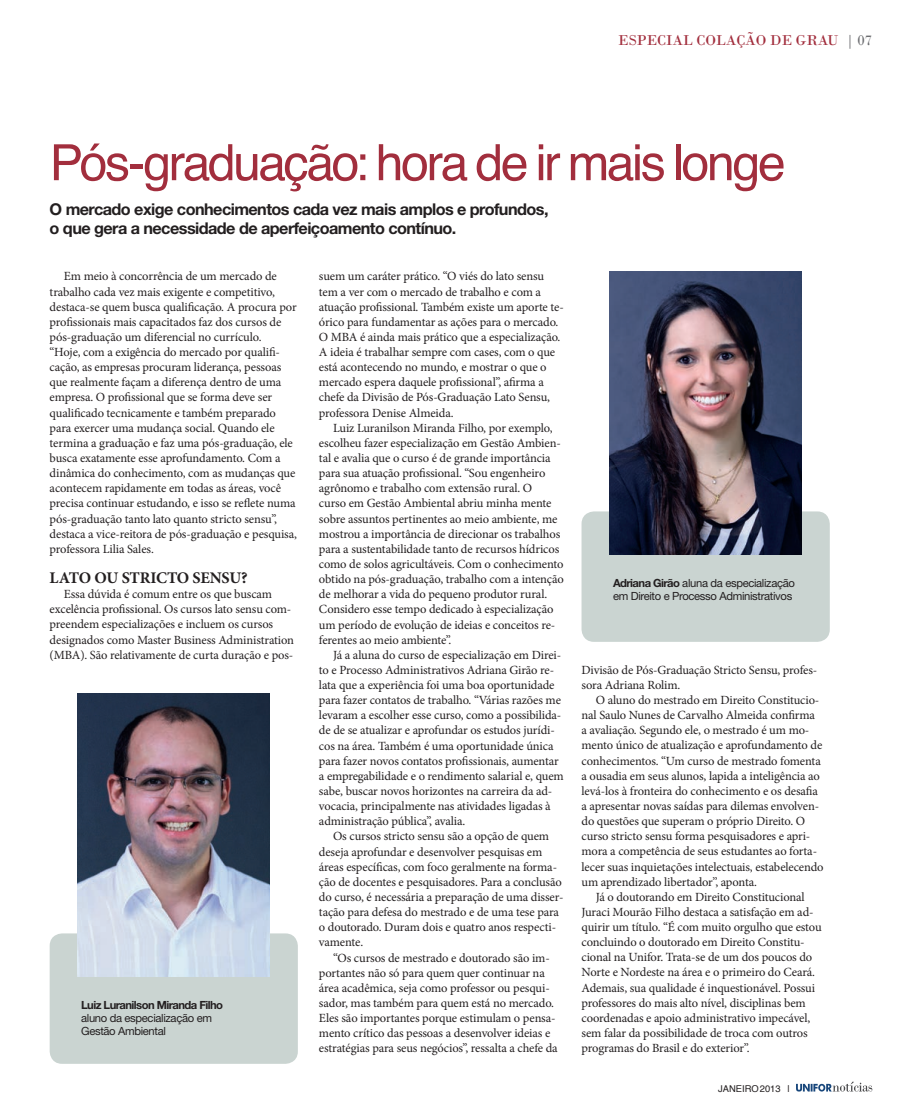
<style>
.page{position:relative;width:922px;height:1117px;background:#fff}
.page>*{position:absolute;margin:0;border:0;box-sizing:border-box;transform-origin:0 0}
.t1{font:50px "Helvetica";letter-spacing:-.05em;color:#a22e3d}
.t2{font:700 16.25px/18.8px "Helvetica Neue";letter-spacing:-.035em;color:#231f20}
.t3{font:700 16.25px "Minion Pro";letter-spacing:-.02em;color:#231f20}
.t4{font:15px "Bodoni";color:#a22e3d}
.t5{font:12.5px/15.1px "Minion Pro";letter-spacing:-.01em;color:#231f20}
.t6{font:11.25px/13.1px "Helvetica Neue";letter-spacing:-.03em;color:#231f20}
.t7{font:700 11.25px "Helvetica Neue";letter-spacing:-.05em;color:#231f20}
.t8{font:9.38px "Helvetica";color:#231f20}
.s1{color:#6c6d70}
.s2{font-weight:700}
</style>
<div class="page">
<svg style="left:796px;top:1081px;width:76px;height:10px"></svg>
<div style="left:582px;top:512px;width:246px;height:128px;background:#cad4d1;border-radius:11px"></div>
<div style="left:581px;top:511px;width:248px;height:130px;border:2px solid #cad4d1;border-radius:11px"></div>
<div style="left:51px;top:934px;width:245px;height:128px;background:#cad4d1;border-radius:11px"></div>
<div style="left:50px;top:933px;width:248px;height:130px;border:2px solid #cad4d1;border-radius:11px"></div>
<img style="left:609px;top:271px;width:192px;height:284px">
<img style="left:77px;top:693px;width:193px;height:283px">
<p class="t4" style="left:618px;top:31px;width:255px">ESPECIAL COLAÇÃO DE GRAU <span class="s1">| 07</span></p>
<h1 class="t1" style="left:50px;top:131px;width:737px">Pós-graduação: hora de ir mais longe</h1>
<h2 class="t2" style="left:50px;top:200px;width:500px">O mercado exige conhecimentos cada vez mais amplos e profundos, o que gera a necessidade de aperfeiçoamento contínuo.</h2>
<p class="t5" style="left:50px;top:269px;width:249px;text-indent:14px">Em meio à concorrência de um mercado de trabalho cada vez mais exigente e competitivo, destaca-se quem busca qualificação. A procura por profissionais mais capacitados faz dos cursos de pós-graduação um diferencial no currículo.<br>“Hoje, com a exigência do mercado por qualifi&shy;cação, as empresas procuram liderança, pessoas que realmente façam a diferença dentro de uma empresa. O profissional que se forma deve ser qualificado tecnicamente e também preparado para exercer uma mudança social. Quando ele termina a graduação e faz uma pós-graduação, ele busca exatamente esse aprofundamento. Com a dinâmica do conhecimento, com as mudanças que acontecem rapidamente em todas as áreas, você precisa continuar estudando, e isso se reflete numa pós-graduação tanto lato quanto stricto sensu”, destaca a vice-reitora de pós-graduação e pesquisa, professora Lilia Sales.</p>
<h2 class="t3" style="left:50px;top:566px;width:199px">LATO OU STRICTO SENSU?</h2>
<p class="t5" style="left:50px;top:586px;width:246px;text-indent:14px">Essa dúvida é comum entre os que buscam excelência profissional. Os cursos lato sensu com&shy;preendem especializações e incluem os cursos designados como Master Business Administration (MBA). São relativamente de curta duração e pos-</p>
<p class="t5" style="left:319px;top:269px;width:246px">suem um caráter prático. “O viés do lato sensu tem a ver com o mercado de trabalho e com a atuação profissional. Também existe um aporte te&shy;órico para fundamentar as ações para o mercado.<br>O MBA é ainda mais prático que a especialização.<br>A ideia é trabalhar sempre com cases, com o que está acontecendo no mundo, e mostrar o que o mercado espera daquele profissional”, afirma a chefe da Divisão de Pós-Graduação Lato Sensu, professora Denise Almeida.</p>
<p class="t5" style="left:319px;top:420px;width:246px;text-indent:14px">Luiz Luranilson Miranda Filho, por exemplo, escolheu fazer especialização em Gestão Ambien&shy;tal e avalia que o curso é de grande importância para sua atuação profissional. “Sou engenheiro agrônomo e trabalho com extensão rural. O<br>curso em Gestão Ambiental abriu minha mente sobre assuntos pertinentes ao meio ambiente, me mostrou a importância de direcionar os trabalhos para a sustentabilidade tanto de recursos hídricos como de solos agricultáveis. Com o conhecimento obtido na pós-graduação, trabalho com a intenção de melhorar a vida do pequeno produtor rural.<br>Considero esse tempo dedicado à especialização um período de evolução de ideias e conceitos re&shy;ferentes ao meio ambiente”.</p>
<p class="t5" style="left:319px;top:647px;width:246px;text-indent:14px">Já a aluna do curso de especialização em Direi&shy;to e Processo Administrativos Adriana Girão re&shy;lata que a experiência foi uma boa oportunidade para fazer contatos de trabalho. “Várias razões me levaram a escolher esse curso, como a possibilida&shy;de de se atualizar e aprofundar os estudos jurídi&shy;cos na área. Também é uma oportunidade única para fazer novos contatos profissionais, aumentar a empregabilidade e o rendimento salarial e, quem sabe, buscar novos horizontes na carreira da ad&shy;vocacia, principalmente nas atividades ligadas à administração pública”, avalia.</p>
<p class="t5" style="left:319px;top:828px;width:246px;text-indent:14px">Os cursos stricto sensu são a opção de quem deseja aprofundar e desenvolver pesquisas em áreas específicas, com foco geralmente na forma&shy;ção de docentes e pesquisadores. Para a conclusão do curso, é necessária a preparação de uma disser&shy;tação para defesa do mestrado e de uma tese para o doutorado. Duram dois e quatro anos respecti&shy;vamente.</p>
<p class="t5" style="left:319px;top:949px;width:240px;text-indent:14px">“Os cursos de mestrado e doutorado são im&shy;portantes não só para quem quer continuar na área acadêmica, seja como professor ou pesqui&shy;sador, mas também para quem está no mercado.<br>Eles são importantes porque estimulam o pensa&shy;mento crítico das pessoas a desenvolver ideias e estratégias para seus negócios”, ressalta a chefe da</p>
<p class="t6" style="left:613px;top:576px;width:183px"><span class="s2">Adriana Girão</span> aluna da especialização em Direito e Processo Administrativos</p>
<p class="t5" style="left:581px;top:662px;width:237px">Divisão de Pós-Graduação Stricto Sensu, profes&shy;sora Adriana Rolim.</p>
<p class="t5" style="left:595px;top:692px;width:225px">O aluno do mestrado em Direito Constitucio-</p>
<p class="t5" style="left:581px;top:707px;width:235px">nal Saulo Nunes de Carvalho Almeida confirma</p>
<p class="t5" style="left:581px;top:722px;width:229px">a avaliação. Segundo ele, o mestrado é um mo-</p>
<p class="t5" style="left:581px;top:737px;width:242px">mento único de atualização e aprofundamento de</p>
<p class="t5" style="left:581px;top:752px;width:241px">conhecimentos. “Um curso de mestrado fomenta</p>
<p class="t5" style="left:581px;top:768px;width:240px">a ousadia em seus alunos, lapida a inteligência ao</p>
<p class="t5" style="left:581px;top:783px;width:238px">levá-los à fronteira do conhecimento e os desafia</p>
<p class="t5" style="left:581px;top:798px;width:239px">a apresentar novas saídas para dilemas envolven-</p>
<p class="t5" style="left:581px;top:813px;width:225px">do questões que superam o próprio Direito. O</p>
<p class="t5" style="left:581px;top:828px;width:230px">curso stricto sensu forma pesquisadores e apri-</p>
<p class="t5" style="left:581px;top:843px;width:237px">mora a competência de seus estudantes ao forta-</p>
<p class="t5" style="left:581px;top:858px;width:243px">lecer suas inquietações intelectuais, estabelecendo</p>
<p class="t5" style="left:581px;top:873px;width:177px">um aprendizado libertador’’, aponta.</p>
<p class="t5" style="left:595px;top:889px;width:210px">Já o doutorando em Direito Constitucional</p>
<p class="t5" style="left:581px;top:904px;width:233px">Juraci Mourão Filho destaca a satisfação em ad-</p>
<p class="t5" style="left:581px;top:919px;width:241px">quirir um título. “É com muito orgulho que estou</p>
<p class="t5" style="left:581px;top:934px;width:224px">concluindo o doutorado em Direito Constitu-</p>
<p class="t5" style="left:581px;top:949px;width:232px">cional na Unifor. Trata-se de um dos poucos do</p>
<p class="t5" style="left:581px;top:964px;width:235px">Norte e Nordeste na área e o primeiro do Ceará.</p>
<p class="t5" style="left:581px;top:979px;width:235px">Ademais, sua qualidade é inquestionável. Possui</p>
<p class="t5" style="left:581px;top:994px;width:226px">professores do mais alto nível, disciplinas bem</p>
<p class="t5" style="left:581px;top:1010px;width:230px">coordenadas e apoio administrativo impecável,</p>
<p class="t5" style="left:581px;top:1025px;width:228px">sem falar da possibilidade de troca com outros</p>
<p class="t5" style="left:581px;top:1040px;width:170px">programas do Brasil e do exterior”.</p>
<p class="t7" style="left:81px;top:997px;width:143px">Luiz Luranilson Miranda Filho</p>
<p class="t6" style="left:81px;top:1011px;width:132px">aluno da especialização em<br>Gestão Ambiental</p>
<p class="t8" style="left:718px;top:1082px;width:73px">JANEIRO 2013 |</p>
</div>
